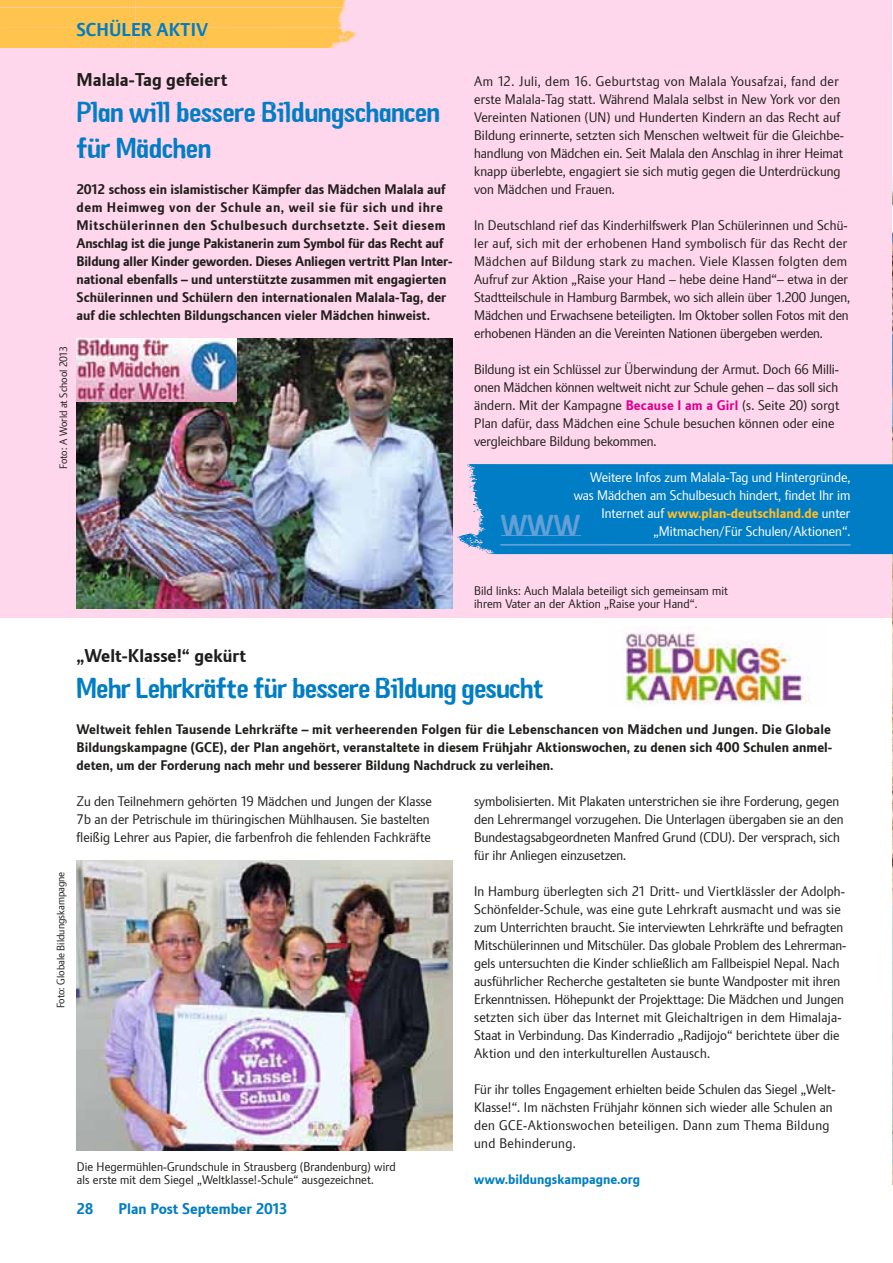
<style>
.page{position:relative;width:893px;height:1263px;background:#fff}
.page>*{position:absolute;margin:0;border:0;box-sizing:border-box;transform-origin:0 0}
.t1{font:27px/36px "Plan Storytelling";color:#007dc4}
.t2{font:27px "Plan Storytelling";color:#649fd7}
.t3{font:700 18px "Plan";color:#201e1c}
.t4{font:700 18px "Plan";color:#007dc4}
.t5{font:700 15px "Plan";color:#007dc4}
.t6{font:13.5px/18px "Plan";letter-spacing:.005em;color:#201e1c}
.t7{font:700 13.5px/18px "Plan";color:#201e1c}
.t8{font:13.5px/18px "Plan";color:#fff;text-align:right}
.t9{font:700 13.5px "Plan";color:#007dc4}
.t10{font:12.15px/12.9px "Plan";letter-spacing:.01em;color:#201e1c}
.t11{font:10.5px "Plan";color:#201e1c}
.s1{font-weight:700;color:#e0008f}
.s2{font-weight:700;color:#ffbe28}
</style>
<div class="page">
<div style="left:1px;top:0;width:892px;height:617px;background:#ffd7ec"></div>
<img style="left:892px;top:0;width:1px;height:1184px">
<img style="left:1px;top:0;width:356px;height:48px">
<img style="left:77px;top:338px;width:376px;height:270px">
<img style="left:77px;top:860px;width:376px;height:290px">
<img style="left:77px;top:338px;width:160px;height:63px">
<img style="left:625px;top:633px;width:185px;height:71px">
<img style="left:418px;top:464px;width:475px;height:90px">
<img style="left:500px;top:544px;width:351px;height:2px">
<div style="left:501px;top:514px;width:80px;height:22px;background:#007dc4"></div>
<svg style="left:785px;top:490px;width:6px;height:10px"></svg>
<h2 class="t4" style="left:77px;top:19px;width:133px">SCHÜLER AKTIV</h2>
<h2 class="t3" style="left:77px;top:69px;width:152px">Malala-Tag gefeiert</h2>
<h1 class="t1" style="left:77px;top:95px;width:365px">Plan will bessere Bildungschancen für Mädchen</h1>
<p class="t7" style="left:77px;top:180px;width:378px">2012 schoss ein islamistischer Kämpfer das Mädchen Malala auf dem Heimweg von der Schule an, weil sie für sich und ihre Mitschülerinnen den Schulbesuch durchsetzte. Seit diesem Anschlag ist die junge Pakistanerin zum Symbol für das Recht auf Bildung aller Kinder geworden. Dieses Anliegen vertritt Plan Inter&shy;national ebenfalls – und unterstützte zusammen mit engagierten Schülerinnen und Schülern den internationalen Malala-Tag, der auf die schlechten Bildungschancen vieler Mädchen hinweist.</p>
<p class="t11" style="left:57px;top:469px;width:124px;rotate:-90deg">Foto: A World at School 2013</p>
<p class="t6" style="left:474px;top:72px;width:371px">Am 12. Juli, dem 16. Geburtstag von Malala Yousafzai, fand der erste Malala-Tag statt. Während Malala selbst in New York vor den Vereinten Nationen (UN) und Hunderten Kindern an das Recht auf Bildung erinnerte, setzten sich Menschen weltweit für die Gleichbe&shy;handlung von Mädchen ein. Seit Malala den Anschlag in ihrer Heimat knapp überlebte, engagiert sie sich mutig gegen die Unterdrückung von Mädchen und Frauen.</p>
<p class="t6" style="left:474px;top:216px;width:378px">In Deutschland rief das Kinderhilfswerk Plan Schülerinnen und Schü&shy;ler auf, sich mit der erhobenen Hand symbolisch für das Recht der Mädchen auf Bildung stark zu machen. Viele Klassen folgten dem Aufruf zur Aktion „Raise your Hand – hebe deine Hand“– etwa in der Stadtteilschule in Hamburg Barmbek, wo sich allein über 1.200 Jungen, Mädchen und Erwachsene beteiligten. Im Oktober sollen Fotos mit den erhobenen Händen an die Vereinten Nationen übergeben werden.</p>
<p class="t6" style="left:474px;top:360px;width:367px">Bildung ist ein Schlüssel zur Überwindung der Armut. Doch 66 Milli&shy;onen Mädchen können weltweit nicht zur Schule gehen – das soll sich ändern. Mit der Kampagne <span class="s1">Because I am a Girl</span> (s. Seite 20) sorgt Plan dafür, dass Mädchen eine Schule besuchen können oder eine vergleichbare Bildung bekommen.</p>
<p class="t8" style="left:574px;top:468px;width:278px">Weitere Infos zum Malala-Tag und Hintergründe, was Mädchen am Schulbesuch hindert, ndet Ihr im Internet auf <span class="s2">www.plan-deutschland.de</span> unter „Mitmachen/Für Schulen/Aktionen“.</p>
<h1 class="t2" style="left:501px;top:508px;width:81px">WWW</h1>
<p class="t10" style="left:474px;top:584px;width:255px">Bild links: Auch Malala beteiligt sich gemeinsam mit ihrem Vater an der Aktion „Raise your Hand“.</p>
<p class="t11" style="left:55px;top:1008px;width:138px;rotate:-90deg">Foto: Globale Bildungskampagne</p>
<h2 class="t3" style="left:77px;top:645px;width:171px">„Welt-Klasse!“ gekürt</h2>
<h1 class="t1" style="left:77px;top:671px;width:468px">Mehr Lehrkräfte für bessere Bildung gesucht</h1>
<p class="t7" style="left:77px;top:720px;width:757px;text-align:justify">Weltweit fehlen Tausende Lehrkräfte – mit verheerenden Folgen für die Lebenschancen von Mädchen und Jungen. Die Globale Bildungskampagne (GCE), der Plan angehört, veranstaltete in diesem Frühjahr Aktionswochen, zu denen sich 400 Schulen anmel&shy;deten, um der Forderung nach mehr und besserer Bildung Nachdruck zu verleihen.</p>
<p class="t6" style="left:77px;top:792px;width:357px;text-align:center">Zu den Teilnehmern gehörten 19 Mädchen und Jungen der Klasse<br>7b an der Petrischule im thüringischen Mühlhausen. Sie bastelten eißig Lehrer aus Papier, die farbenfroh die fehlenden Fachkräfte</p>
<p class="t10" style="left:77px;top:1160px;width:320px">Die Hegermühlen-Grundschule in Strausberg (Brandenburg) wird als erste mit dem Siegel „Weltklasse!-Schule“ ausgezeichnet.</p>
<p class="t5" style="left:77px;top:1200px;width:18px">28</p>
<p class="t5" style="left:118px;top:1200px;width:171px">Plan Post September 2013</p>
<p class="t6" style="left:474px;top:792px;width:371px">symbolisierten. Mit Plakaten unterstrichen sie ihre Forderung, gegen den Lehrermangel vorzugehen. Die Unterlagen übergaben sie an den Bundestagsabgeordneten Manfred Grund (CDU). Der versprach, sich für ihr Anliegen einzusetzen.</p>
<p class="t6" style="left:474px;top:882px;width:374px">In Hamburg überlegten sich 21 Dritt- und Viertklässler der Adolph-Schönfelder-Schule, was eine gute Lehrkraft ausmacht und was sie zum Unterrichten braucht. Sie interviewten Lehrkräfte und befragten Mitschülerinnen und Mitschüler. Das globale Problem des Lehrerman&shy;gels untersuchten die Kinder schließlich am Fallbeispiel Nepal. Nach ausführlicher Recherche gestalteten sie bunte Wandposter mit ihren Erkenntnissen. Höhepunkt der Projekttage: Die Mädchen und Jungen setzten sich über das Internet mit Gleichaltrigen in dem Himalaja-Staat in Verbindung. Das Kinderradio „Radijojo“ berichtete über die Aktion und den interkulturellen Austausch.</p>
<p class="t6" style="left:474px;top:1080px;width:363px">Für ihr tolles Engagement erhielten beide Schulen das Siegel „Welt-Klasse!“. Im nächsten Frühjahr können sich wieder alle Schulen an den GCE-Aktionswochen beteiligen. Dann zum Thema Bildung und Behinderung.</p>
<p class="t9" style="left:474px;top:1171px;width:168px">www.bildungskampagne.org</p>
</div>
